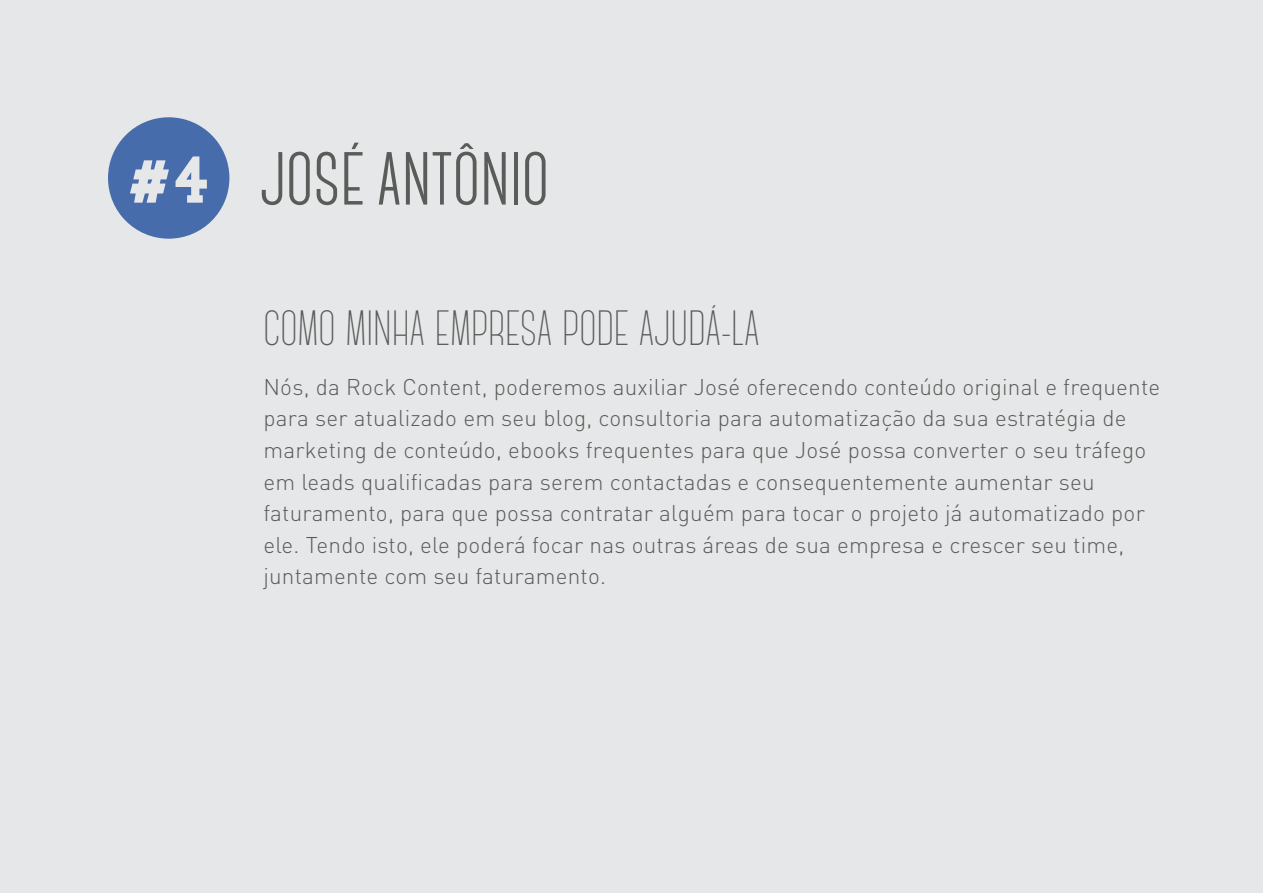
<style>
.page{position:relative;width:1263px;height:893px;background:#fff}
.page>*{position:absolute;margin:0;border:0;box-sizing:border-box;transform-origin:0 0}
.t1{font:700 75px "Canter";color:#595c59}
.t2{font:66px "Carton";color:#e6e7e8}
.t3{font:300 49.5px "Canter";color:#595c59}
.t4{font:300 22.5px/31.5px "DIN Pro";letter-spacing:.01em;color:#595c59}
</style>
<div class="page">
<div style="left:0;top:0;width:1263px;height:892px;background:#e6e7e8"></div>
<div style="left:108px;top:117px;width:121px;height:122px;background:#476cac;border-radius:50%"></div>
<h2 class="t2" style="left:127px;top:153px;width:85px">#4</h2>
<h1 class="t1" style="left:260px;top:142px;width:291px">JOSÉ ANTÔNIO</h1>
<h3 class="t3" style="left:263px;top:305px;width:498px">COMO MINHA EMPRESA PODE AJUDÁ-LA</h3>
<p class="t4" style="left:263px;top:370px;width:898px">Nós, da Rock Content, poderemos auxiliar José oferecendo conteúdo original e frequente para ser atualizado em seu blog, consultoria para automatização da sua estratégia de marketing de conteúdo, ebooks frequentes para que José possa converter o seu tráfego em leads qualificadas para serem contactadas e consequentemente aumentar seu faturamento, para que possa contratar alguém para tocar o projeto já automatizado por ele. Tendo isto, ele poderá focar nas outras áreas de sua empresa e crescer seu time, juntamente com seu faturamento.</p>
</div>
